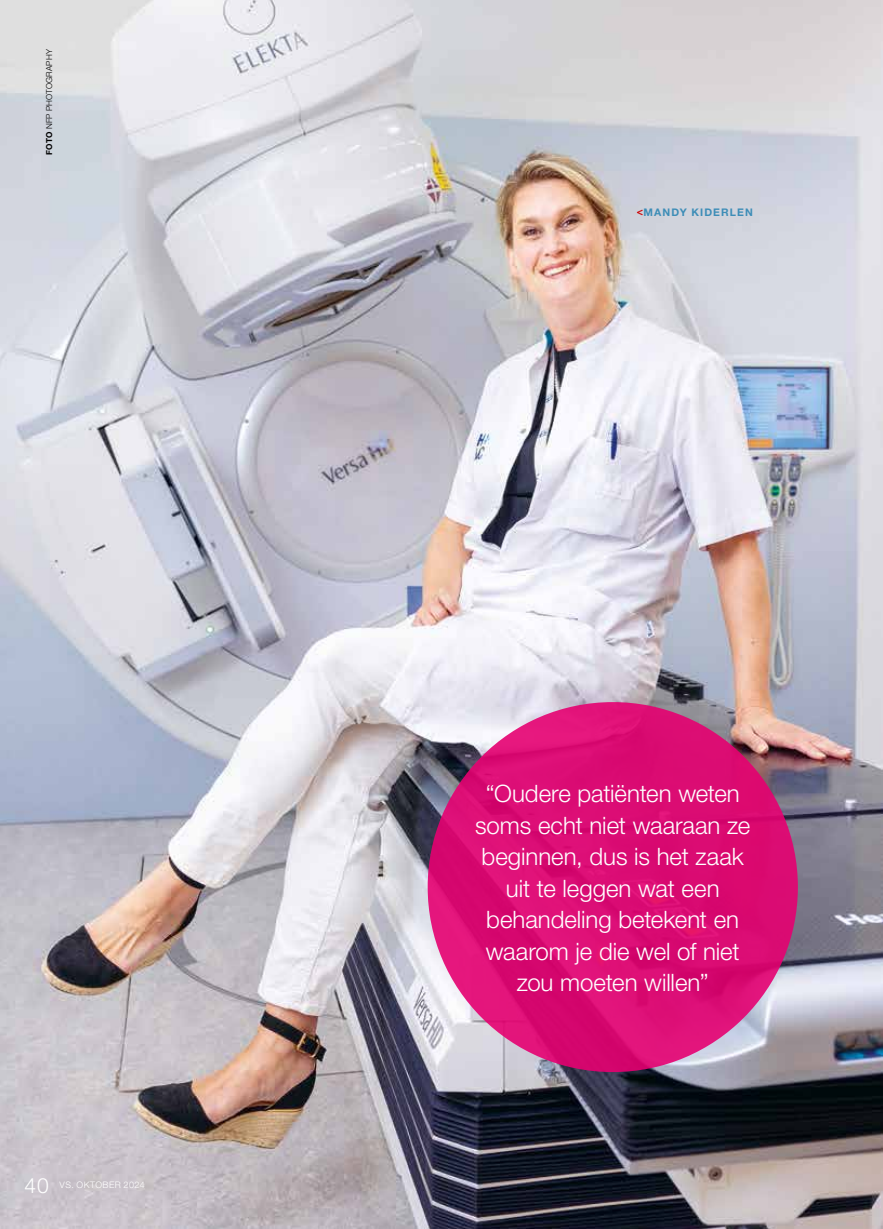
<style>
.page{position:relative;width:883px;height:1229px;background:#fff}
.page>*{position:absolute;margin:0;border:0;box-sizing:border-box;transform-origin:0 0}
.t1{font:300 24px/31.5px "Helvetica Neue LT Std";letter-spacing:-.005em;color:#fff;text-align:center}
.t2{font:300 21px "Helvetica Neue LT Std";color:#fff}
.t3{font:700 10.5px "Helvetica Neue LT Std";letter-spacing:.105em;color:#3d8db7}
.t4{font:300 9px "Helvetica Neue LT Std";letter-spacing:.05em;color:#fff}
.t5{font:300 8.25px "Helvetica Neue LT Std";letter-spacing:.025em;color:#000}
.s1{font-weight:700}
</style>
<div class="page">
<img style="left:0;top:0;width:882px;height:1229px">
<svg style="left:636px;top:210px;width:6px;height:5px"></svg>
<div style="left:427px;top:702px;width:370px;height:370px;background:#db0c73;border-radius:50%"></div>
<p class="t5" style="left:44px;top:155px;width:107px;rotate:-90deg"><span class="s1">FOTO</span> NFP PHOTOGRAPHY</p>
<p class="t2" style="left:24px;top:1172px;width:26px">40</p>
<p class="t4" style="left:60px;top:1179px;width:87px">VS. OKTOBER 2024</p>
<p class="t3" style="left:643px;top:206px;width:111px">MANDY KIDERLEN</p>
<p class="t1" style="left:475px;top:777px;width:276px">“Oudere patiënten weten soms echt niet waaraan ze beginnen, dus is het zaak uit te leggen wat een behandeling betekent en waarom je die wel of niet zou moeten willen”</p>
</div>
